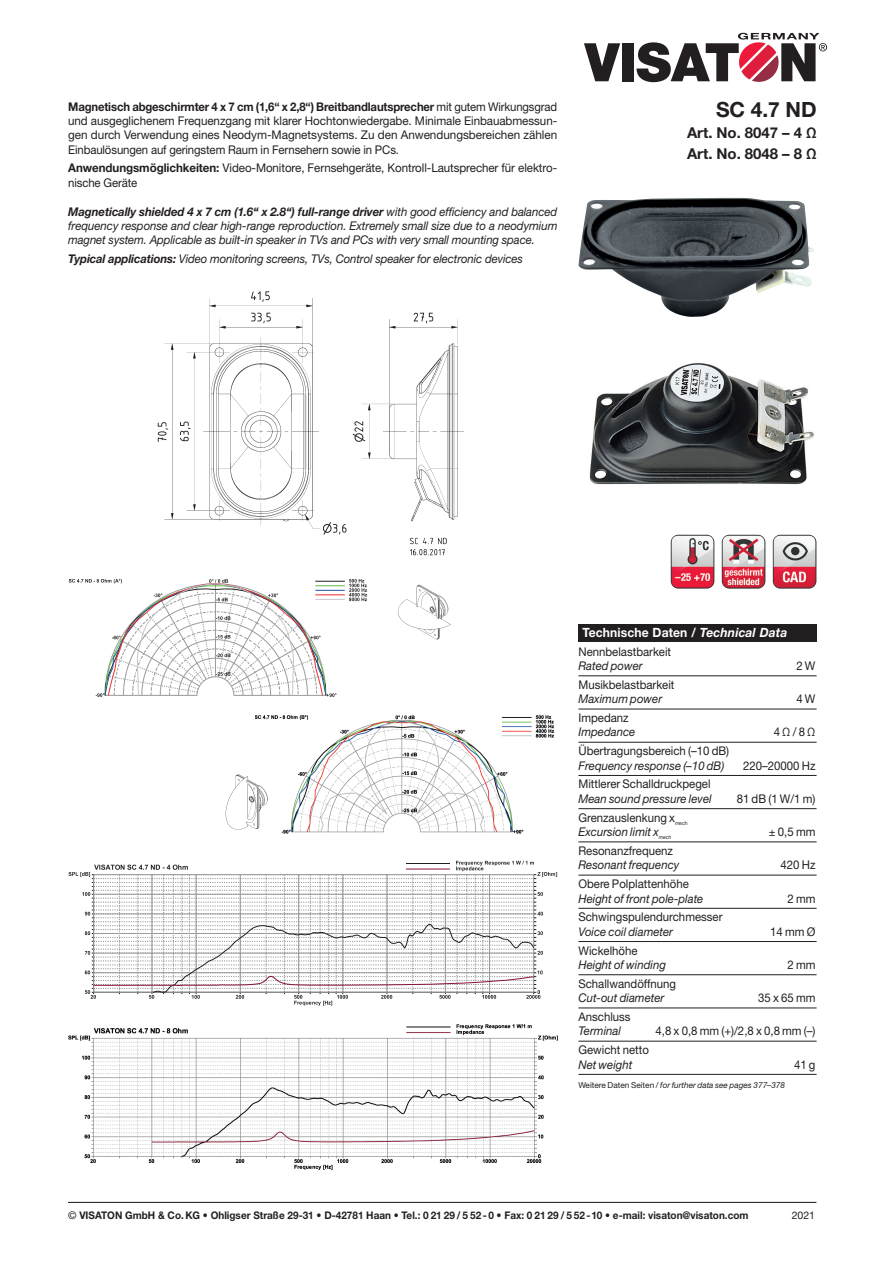
<style>
.page{position:relative;width:893px;height:1263px;background:#fff}
.page>*{position:absolute;margin:0;border:0;box-sizing:border-box;transform-origin:0 0}
.t1{font:700 21px "Helvetica Neue LT Std";color:#231f20}
.t2{font:700 15px/21px "Helvetica Neue LT Std";color:#231f20}
.t3{font:700 12.75px "Helvetica Neue LT Std";letter-spacing:.01em;color:#fff;scale:.95 1}
.t4{font:italic 12px/14.4px "Helvetica Neue LT Std";color:#231f20;text-align:justify;scale:.95 1}
.t5{font:12px "Helvetica Neue LT Std";color:#231f20;scale:.95 1}
.t6{font:12px/14.4px "Helvetica Neue LT Std";color:#231f20;text-align:justify;scale:.94 1}
.t7{font:12px/14.4px "Helvetica Neue LT Std";color:#231f20;scale:.96 1}
.t8{font:700 10.5px "Helvetica Neue LT Std";color:#231f20;scale:.95 1}
.t9{font:10.5px "Helvetica Neue LT Std";color:#231f20}
.t10{font:italic 8.25px "Helvetica Neue LT Std";color:#231f20}
.t11{font:5.25px "Helvetica Neue LT Std";color:#231f20;scale:.95 1}
.t12{font:italic 5.25px "Helvetica Neue LT Std";color:#231f20;scale:.95 1}
.s1{font-weight:700}
.s2{font-style:italic}
.s3{font-style:normal}
.s4{font-weight:400}
</style>
<div class="page">
<svg style="left:584px;top:43px;width:36px;height:38px"></svg>
<div style="left:622px;top:43px;width:12px;height:38px;background:#231f20"></div>
<svg style="left:636px;top:33px;width:191px;height:50px"></svg>
<hr style="left:68px;top:1202px;width:748px;height:1px;background:#231f20">
<div style="left:578px;top:625px;width:238px;height:17px;background:#231f20"></div>
<hr style="left:578px;top:675px;width:239px;height:1px;background:#231f20">
<hr style="left:578px;top:709px;width:239px;height:1px;background:#231f20">
<hr style="left:578px;top:742px;width:239px;height:1px;background:#231f20">
<hr style="left:578px;top:775px;width:239px;height:1px;background:#231f20">
<hr style="left:578px;top:808px;width:239px;height:1px;background:#231f20">
<hr style="left:578px;top:842px;width:239px;height:1px;background:#231f20">
<hr style="left:578px;top:875px;width:239px;height:1px;background:#231f20">
<hr style="left:578px;top:908px;width:239px;height:1px;background:#231f20">
<hr style="left:578px;top:941px;width:239px;height:1px;background:#231f20">
<hr style="left:578px;top:974px;width:239px;height:1px;background:#231f20">
<hr style="left:578px;top:1008px;width:239px;height:1px;background:#231f20">
<hr style="left:578px;top:1041px;width:239px;height:1px;background:#231f20">
<hr style="left:578px;top:1074px;width:239px;height:1px;background:#231f20">
<img style="left:671px;top:535px;width:43px;height:54px">
<img style="left:722px;top:535px;width:43px;height:54px">
<img style="left:773px;top:535px;width:43px;height:54px">
<img style="left:157px;top:291px;width:307px;height:265px">
<img style="left:68px;top:1024px;width:489px;height:145px">
<svg style="left:69px;top:861px;width:488px;height:144px"></svg>
<svg style="left:68px;top:579px;width:299px;height:118px"></svg>
<img style="left:255px;top:715px;width:300px;height:119px">
<img style="left:397px;top:584px;width:54px;height:55px">
<img style="left:225px;top:775px;width:43px;height:55px">
<img style="left:578px;top:198px;width:236px;height:119px">
<img style="left:589px;top:363px;width:225px;height:122px">
<p class="t6" style="left:68px;top:99px;width:522px"><span class="s1">Magnetisch abgeschirmter 4 x 7 cm (1,6“ x 2,8“) Breitbandlautsprecher</span> mit gutem Wirkungsgrad und ausgeglichenem Frequenzgang mit klarer Hochtonwiedergabe. Minimale Einbauabmessun&shy;gen durch Verwendung eines Neodym-Magnetsystems. Zu den Anwendungsbereichen zählen Einbaulösungen auf geringstem Raum in Fernsehern sowie in PCs.</p>
<p class="t7" style="left:68px;top:161px;width:511px"><span class="s1">Anwendungsmöglichkeiten:</span> Video-Monitore, Fernsehgeräte, Kontroll-Lautsprecher für elektro&shy;nische Geräte</p>
<p class="t4" style="left:68px;top:204px;width:517px"><span class="s1">Magnetically shielded 4 x 7 cm (1.6“ x 2.8“) full-range driver</span> with good efficiency and balanced frequency response and clear high-range reproduction. Extremely small size due to a neodymium magnet system. Applicable as built-in speaker in TVs and PCs with very small mounting space.</p>
<p class="t4" style="left:68px;top:251px;width:480px"><span class="s1">Typical applications:</span> Video monitoring screens, TVs, Control speaker for electronic devices</p>
<h1 class="t1" style="left:716px;top:97px;width:102px">SC 4.7 ND</h1>
<p class="t2" style="left:687px;top:122px;width:131px">Art. No. 8047 – 4 Ω<br>Art. No. 8048 – 8 Ω</p>
<p class="t3" style="left:583px;top:624px;width:217px">Technische Daten / <span class="s2">Technical Data</span></p>
<p class="t5" style="left:578px;top:644px;width:99px">Nennbelastbarkeit</p>
<p class="t4" style="left:578px;top:658px;width:69px">Rated power</p>
<p class="t5" style="left:796px;top:659px;width:22px">2 W</p>
<p class="t5" style="left:578px;top:677px;width:103px">Musikbelastbarkeit</p>
<p class="t4" style="left:578px;top:692px;width:90px">Maximum power</p>
<p class="t5" style="left:796px;top:692px;width:22px">4 W</p>
<p class="t5" style="left:578px;top:711px;width:54px">Impedanz</p>
<p class="t4" style="left:578px;top:725px;width:61px">Impedance</p>
<p class="t5" style="left:774px;top:725px;width:45px">4 Ω / 8 Ω</p>
<p class="t5" style="left:578px;top:744px;width:160px">Übertragungsbereich (–10 dB)</p>
<p class="t4" style="left:578px;top:758px;width:155px">Frequency response (–10 dB)</p>
<p class="t5" style="left:743px;top:758px;width:78px">220–20000 Hz</p>
<p class="t5" style="left:578px;top:777px;width:141px">Mittlerer Schalldruckpegel</p>
<p class="t4" style="left:578px;top:791px;width:142px">Mean sound pressure level</p>
<p class="t5" style="left:737px;top:791px;width:84px">81 dB (1 W/1 m)</p>
<p class="t5" style="left:578px;top:810px;width:103px">Grenzauslenkung x</p>
<p class="t11" style="left:675px;top:820px;width:15px">mech</p>
<p class="t4" style="left:578px;top:824px;width:86px">Excursion limit x</p>
<p class="t12" style="left:659px;top:834px;width:15px">mech</p>
<p class="t5" style="left:769px;top:825px;width:51px">± 0,5 mm</p>
<p class="t5" style="left:578px;top:843px;width:101px">Resonanzfrequenz</p>
<p class="t4" style="left:578px;top:858px;width:108px">Resonant frequency</p>
<p class="t5" style="left:780px;top:858px;width:38px">420 Hz</p>
<p class="t5" style="left:578px;top:877px;width:118px">Obere Polplattenhöhe</p>
<p class="t4" style="left:578px;top:891px;width:133px">Height of front pole-plate</p>
<p class="t5" style="left:787px;top:891px;width:31px">2 mm</p>
<p class="t5" style="left:578px;top:910px;width:153px">Schwingspulendurchmesser</p>
<p class="t4" style="left:578px;top:924px;width:101px">Voice coil diameter</p>
<p class="t5" style="left:770px;top:924px;width:49px">14 mm Ø</p>
<p class="t5" style="left:578px;top:943px;width:64px">Wickelhöhe</p>
<p class="t4" style="left:578px;top:957px;width:94px">Height of winding</p>
<p class="t5" style="left:787px;top:957px;width:31px">2 mm</p>
<p class="t5" style="left:578px;top:976px;width:104px">Schallwandöffnung</p>
<p class="t4" style="left:578px;top:990px;width:92px">Cut-out diameter</p>
<p class="t5" style="left:758px;top:991px;width:62px">35 x 65 mm</p>
<p class="t5" style="left:578px;top:1009px;width:56px">Anschluss</p>
<p class="t4" style="left:578px;top:1024px;width:46px">Terminal</p>
<p class="t5" style="left:655px;top:1024px;width:170px">4,8 x 0,8 mm (+)/2,8 x 0,8 mm (–)</p>
<p class="t5" style="left:578px;top:1043px;width:76px">Gewicht netto</p>
<p class="t4" style="left:578px;top:1057px;width:58px">Net weight</p>
<p class="t5" style="left:794px;top:1057px;width:24px">41 g</p>
<p class="t10" style="left:578px;top:1079px;width:208px"><span class="s3">Weitere Daten Seiten /</span> for further data see pages 377–378</p>
<p class="t8" style="left:68px;top:1209px;width:718px"><span class="s4">©</span> VISATON GmbH &amp; Co. KG • Ohligser Straße 29-31 • D-42781 Haan • Tel.: 0 21 29 / 5 52- 0 • Fax: 0 21 29 / 5 52 -10 • e-mail: visaton@visaton.com</p>
<p class="t9" style="left:792px;top:1209px;width:25px">2021</p>
</div>
